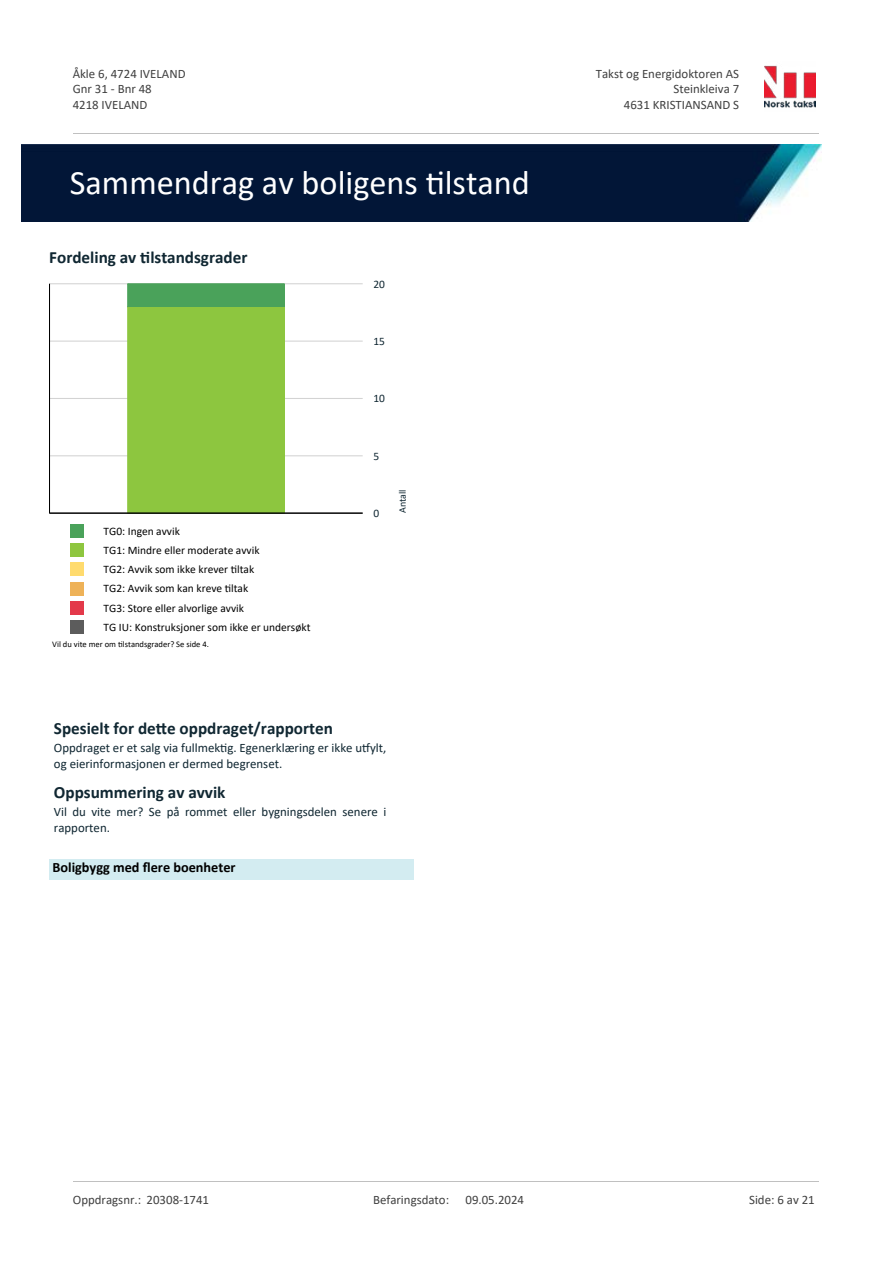
<style>
.page{position:relative;width:893px;height:1263px;background:#fff}
.page>*{position:absolute;margin:0;border:0;box-sizing:border-box;transform-origin:0 0}
.t1{font:34.35px "Calibri";color:#fff}
.t2{font:700 17.1px "Calibri";color:#102732}
.t3{font:700 14.25px "Calibri";color:#000}
.t4{font:12.9px/15.8px "Calibri";color:#102732}
.t5{font:12.9px/15.8px "Calibri";color:#404040}
.t6{font:11.4px/19px "Calibri";color:#000}
.t7{font:11.4px "Calibri";color:#102732}
.t8{font:10.05px "Calibri";color:#102732}
.t9{font:8.55px "Calibri";color:#000}
</style>
<div class="page">
<hr style="left:49px;top:455px;width:314px;height:1px;background:#d3d3d3">
<hr style="left:49px;top:398px;width:314px;height:1px;background:#d3d3d3">
<hr style="left:49px;top:341px;width:314px;height:1px;background:#d3d3d3">
<hr style="left:49px;top:284px;width:314px;height:1px;background:#d3d3d3">
<div style="left:128px;top:307px;width:156px;height:206px;background:#8dc63f"></div>
<div style="left:128px;top:284px;width:156px;height:23px;background:#4aa25a"></div>
<hr style="left:49px;top:512px;width:314px;height:2px;background:#000">
<hr style="left:49px;top:284px;width:1px;height:229px;background:#000">
<div style="left:70px;top:524px;width:14px;height:14px;background:#4aa25a"></div>
<div style="left:70px;top:543px;width:14px;height:14px;background:#8ec63f"></div>
<div style="left:70px;top:562px;width:14px;height:14px;background:#ffdb6e"></div>
<div style="left:70px;top:581px;width:14px;height:14px;background:#eeb258"></div>
<div style="left:70px;top:601px;width:14px;height:14px;background:#e3394a"></div>
<div style="left:70px;top:620px;width:14px;height:14px;background:#5c5c5c"></div>
<div style="left:50px;top:859px;width:364px;height:20px;background:#d3ecf1"></div>
<img style="left:765px;top:65px;width:50px;height:43px">
<hr style="left:73px;top:133px;width:745px;height:1px;background:#c0c0c0">
<img style="left:21px;top:144px;width:801px;height:77px">
<hr style="left:73px;top:1181px;width:745px;height:1px;background:#c0c0c0">
<p class="t5" style="left:73px;top:65px;width:114px">Åkle 6, 4724 IVELAND<br>Gnr 31 - Bnr 48<br>4218 IVELAND</p>
<p class="t5" style="left:596px;top:65px;width:145px">Takst og Energidoktoren AS</p>
<p class="t5" style="left:673px;top:81px;width:67px">Steinkleiva 7</p>
<p class="t5" style="left:624px;top:96px;width:117px">4631 KRISTIANSAND S</p>
<h1 class="t1" style="left:70px;top:159px;width:462px">Sammendrag av boligens 琀椀lstand</h1>
<h2 class="t2" style="left:49px;top:245px;width:200px">Fordeling av 琀椀lstandsgrader</h2>
<p class="t6" style="left:104px;top:521px;width:208px">TG0: Ingen avvik<br>TG1: Mindre eller moderate avvik<br>TG2: Avvik som ikke krever 琀椀ltak<br>TG2: Avvik som kan kreve 琀椀ltak<br>TG3: Store eller alvorlige avvik<br>TG IU: Konstruksjoner som ikke er undersøkt</p>
<p class="t9" style="left:52px;top:638px;width:158px">Vil du vite mer om 琀椀lstandsgrader? Se side 4.</p>
<p class="t7" style="left:373px;top:276px;width:13px">20</p>
<p class="t7" style="left:373px;top:333px;width:13px">15</p>
<p class="t7" style="left:373px;top:391px;width:13px">10</p>
<p class="t7" style="left:373px;top:448px;width:7px">5</p>
<p class="t7" style="left:373px;top:505px;width:7px">0</p>
<p class="t8" style="left:395px;top:513px;width:25px;rotate:-90deg">Antall</p>
<h2 class="t2" style="left:54px;top:716px;width:280px">Spesielt for de琀琀e oppdraget/rapporten</h2>
<p class="t4" style="left:54px;top:739px;width:334px">Oppdraget er et salg via fullmek琀椀g. Egenerklæring er ikke u琀昀ylt, og eierinformasjonen er dermed begrenset.</p>
<h2 class="t2" style="left:54px;top:780px;width:173px">Oppsummering av avvik</h2>
<p class="t4" style="left:54px;top:803px;width:334px">Vil du vite mer? Se på rommet eller bygningsdelen senere i rapporten.</p>
<p class="t3" style="left:53px;top:858px;width:185px">Boligbygg med 昀氀ere boenheter</p>
<p class="t5" style="left:73px;top:1192px;width:138px">Oppdragsnr.: 20308-1741</p>
<p class="t5" style="left:373px;top:1192px;width:78px">Befaringsdato:</p>
<p class="t5" style="left:465px;top:1192px;width:60px">09.05.2024</p>
<p class="t5" style="left:749px;top:1192px;width:67px">Side: 6 av 21</p>
</div>
